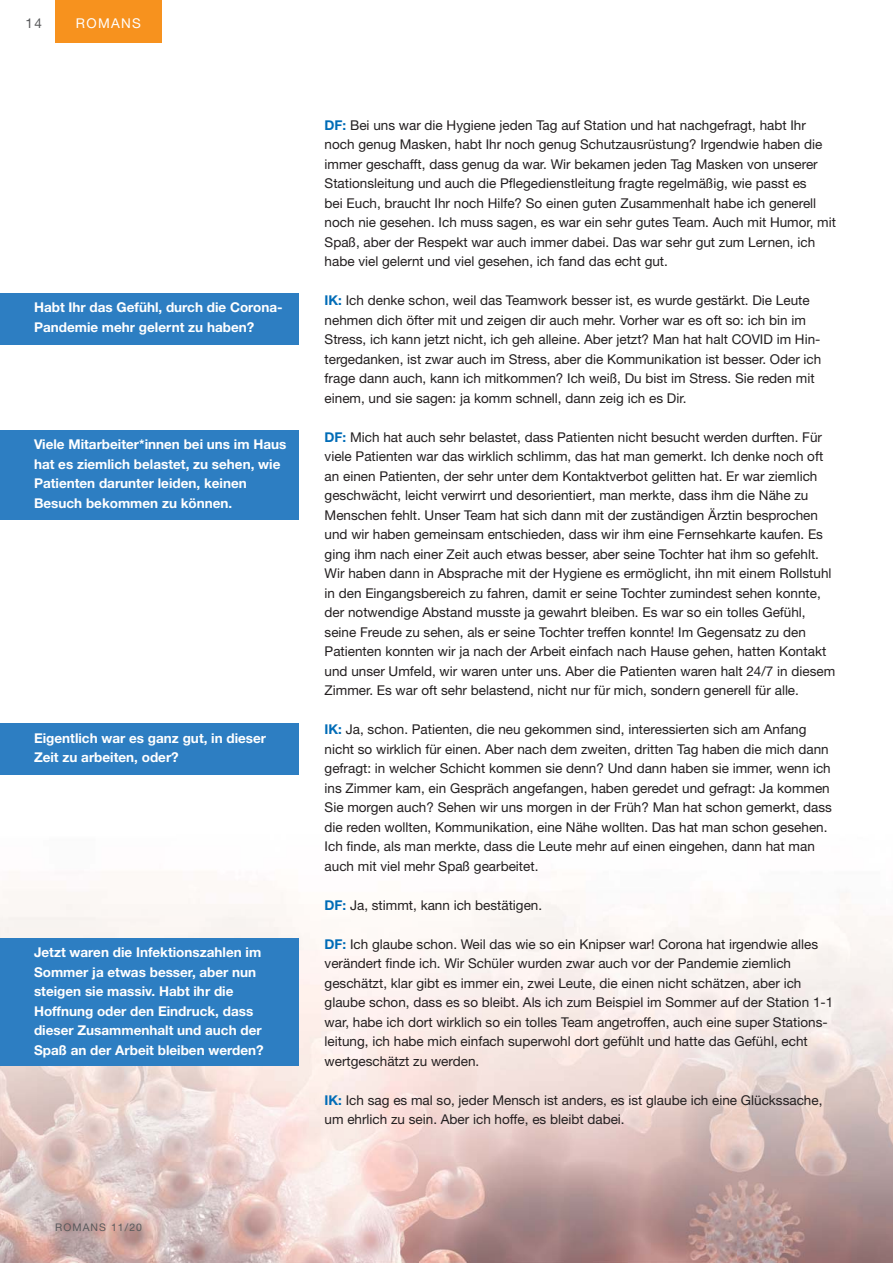
<style>
.page{position:relative;width:893px;height:1263px;background:#fff}
.page>*{position:absolute;margin:0;border:0;box-sizing:border-box;transform-origin:0 0}
.t1{font:13.5px/19.5px "Helvetica Neue";color:#231f20}
.t2{font:700 13.5px/19.5px "Helvetica Neue";color:#fff}
.t3{font:13.5px "Helvetica Neue";letter-spacing:.1em;color:#fff}
.t4{font:13.5px "Helvetica Neue";color:#58595b}
.t5{font:10.5px "Helvetica Neue";letter-spacing:.1em;color:#58595b}
.s1{font-weight:700;color:#006cb7}
</style>
<div class="page">
<img style="left:0;top:886px;width:893px;height:377px">
<div style="left:0;top:293px;width:299px;height:51px;background:#2d7ec2"></div>
<div style="left:0;top:430px;width:299px;height:89px;background:#2d7ec2"></div>
<div style="left:0;top:724px;width:299px;height:51px;background:#2d7ec2"></div>
<div style="left:0;top:938px;width:299px;height:128px;background:#2d7ec2"></div>
<div style="left:55px;top:0;width:107px;height:43px;background:#f7921e"></div>
<p class="t4" style="left:26px;top:18px;width:18px">14</p>
<p class="t3" style="left:76px;top:18px;width:67px">ROMANS</p>
<p class="t2" style="left:34px;top:299px;width:250px">Habt Ihr das Gefühl, durch die Corona-<br>Pandemie mehr gelernt zu haben?</p>
<p class="t2" style="left:34px;top:436px;width:254px">Viele Mitarbeiter*innen bei uns im Haus hat es ziemlich belastet, zu sehen, wie Patienten darunter leiden, keinen Besuch bekommen zu können.</p>
<p class="t2" style="left:34px;top:729px;width:234px">Eigentlich war es ganz gut, in dieser<br>Zeit zu arbeiten, oder?</p>
<p class="t2" style="left:34px;top:944px;width:231px">Jetzt waren die Infektionszahlen im Sommer ja etwas besser, aber nun steigen sie massiv. Habt ihr die Hoffnung oder den Eindruck, dass dieser Zusammenhalt und auch der Spaß an der Arbeit bleiben werden?</p>
<p class="t1" style="left:325px;top:116px;width:513px"><span class="s1">DF:</span> Bei uns war die Hygiene jeden Tag auf Station und hat nachgefragt, habt Ihr noch genug Masken, habt Ihr noch genug Schutzausrüstung? Irgendwie haben die immer geschafft, dass genug da war. Wir bekamen jeden Tag Masken von unserer Stationsleitung und auch die Pflegedienstleitung fragte regelmäßig, wie passt es<br>bei Euch, braucht Ihr noch Hilfe? So einen guten Zusammenhalt habe ich generell noch nie gesehen. Ich muss sagen, es war ein sehr gutes Team. Auch mit Humor, mit Spaß, aber der Respekt war auch immer dabei. Das war sehr gut zum Lernen, ich habe viel gelernt und viel gesehen, ich fand das echt gut.</p>
<p class="t1" style="left:325px;top:292px;width:498px"><span class="s1">IK:</span> Ich denke schon, weil das Teamwork besser ist, es wurde gestärkt. Die Leute nehmen dich öfter mit und zeigen dir auch mehr. Vorher war es oft so: ich bin im Stress, ich kann jetzt nicht, ich geh alleine. Aber jetzt? Man hat halt COVID im Hin&shy;tergedanken, ist zwar auch im Stress, aber die Kommunikation ist besser. Oder ich frage dann auch, kann ich mitkommen? Ich weiß, Du bist im Stress. Sie reden mit einem, und sie sagen: ja komm schnell, dann zeig ich es Dir.</p>
<p class="t1" style="left:325px;top:428px;width:512px"><span class="s1">DF:</span> Mich hat au ch sehr belastet, dass Patienten nicht besucht werden durften. Für viele Patienten war das wirklich schlimm, das hat man gemerkt. Ich denke noch oft an einen Patienten, der sehr unter dem Kontaktverbot gelitten hat. Er war ziemlich geschwächt, leicht verwirrt und desorientiert, man merkte, dass ihm die Nähe zu Menschen fehlt. Unser Team hat sich dann mit der zuständigen Ärztin besprochen und wir haben gemeinsam entschieden, dass wir ihm eine Fernsehkarte kaufen. Es ging ihm nach einer Zeit auch etwas besser, aber seine Tochter hat ihm so gefehlt.<br>Wir haben dann in Absprache mit der Hygiene es ermöglicht, ihn mit einem Rollstuhl in den Eingangsbereich zu fahren, damit er seine Tochter zumindest sehen konnte, der notwendige Abstand musste ja gewahrt bleiben. Es war so ein tolles Gefühl, seine Freude zu sehen, als er seine Tochter treffen konnte! Im Gegensatz zu den Patienten konnten wir ja nach der Arbeit einfach nach Hause gehen, hatten Kontakt und unser Umfeld, wir waren unter uns. Aber die Patienten waren halt 24/7 in diesem Zimmer. Es war oft sehr belastend, nicht nur für mich, sondern generell für alle.</p>
<p class="t1" style="left:325px;top:721px;width:509px"><span class="s1">IK:</span> Ja, schon. Patienten, die neu gekommen sind, interessierten sich am Anfang nicht so wirklich für einen. Aber nach dem zweiten, dritten Tag haben die mich dann gefragt: in welcher Schicht kommen sie denn? Und dann haben sie immer, wenn ich ins Zimmer kam, ein Gespräch angefangen, haben geredet und gefragt: Ja kommen Sie morgen auch? Sehen wir uns morgen in der Früh? Man hat schon gemerkt, dass die reden wollten, Kommunikation, eine Nähe wollten. Das hat man schon gesehen.<br>Ich finde, als man merkte, dass die Leute mehr auf einen eingehen, dann hat man auch mit viel mehr Spaß gearbeitet.</p>
<p class="t1" style="left:325px;top:896px;width:219px"><span class="s1">DF:</span> Ja, stimmt, kann ich bestätigen.</p>
<p class="t1" style="left:325px;top:935px;width:510px"><span class="s1">DF:</span> Ich glaube schon. Weil das wie so ein Knipser war! Corona hat irgendwie alles verändert finde ich. Wir Schüler wurden zwar auch vor der Pandemie ziemlich geschätzt, klar gibt es immer ein, zwei Leute, die einen nicht schätzen, aber ich glaube schon, dass es so bleibt. Als ich zum Beispiel im Sommer auf der Station 1-1 war, habe ich dort wirklich so ein tolles Team angetroffen, auch eine super Stations&shy;leitung, ich habe mich einfach superwohl dort gefühlt und hatte das Gefühl, echt wertgeschätzt zu werden.</p>
<p class="t1" style="left:325px;top:1091px;width:499px"><span class="s1">IK:</span> Ich sag es mal so, jeder Mensch ist anders, es ist glaube ich eine Glückssache, um ehrlich zu sein. Aber ich hoffe, es bleibt dabei.</p>
<p class="t5" style="left:55px;top:1223px;width:88px">ROMANS 11/20</p>
</div>
